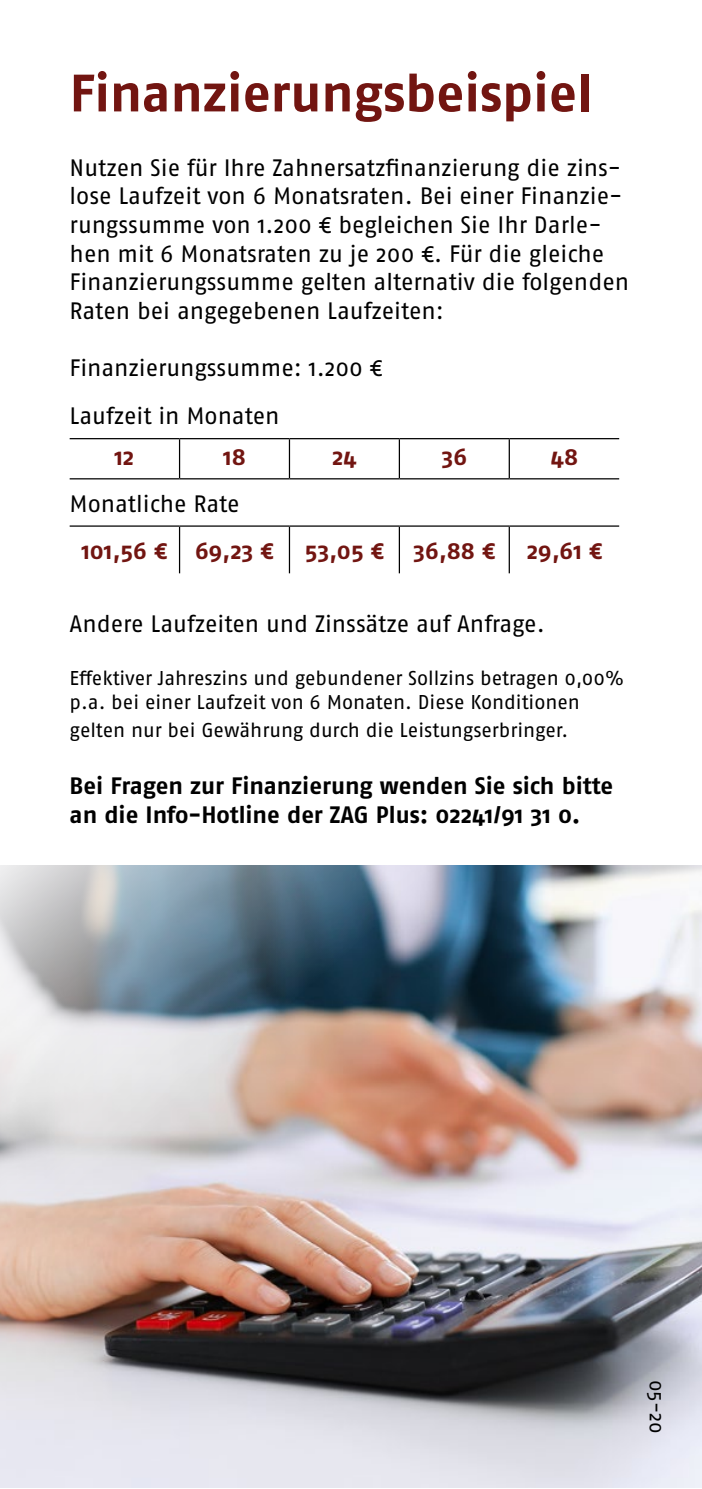
<style>
.page{position:relative;width:702px;height:1489px;background:#fff}
.page>*{position:absolute;margin:0;border:0;box-sizing:border-box;transform-origin:0 0}
.t1{font:700 52.5px "Fago Pro";color:#721511}
.t2{font:23.75px/28.5px "Fago Pro";letter-spacing:-.005em;color:#000}
.t3{font:700 23.75px/28.5px "Fago Pro";color:#000}
.t4{font:700 23.75px "Fago Pro";color:#721511}
.t5{font:20px/24px "Fago Pro";letter-spacing:-.005em;color:#000}
</style>
<div class="page">
<img style="left:0;top:865px;width:702px;height:622px">
<hr style="left:70px;top:438px;width:109px;height:1px;background:#000">
<hr style="left:179px;top:438px;width:110px;height:1px;background:#000">
<hr style="left:179px;top:439px;width:1px;height:39px;background:#000">
<hr style="left:289px;top:438px;width:110px;height:1px;background:#000">
<hr style="left:289px;top:439px;width:1px;height:39px;background:#000">
<hr style="left:399px;top:438px;width:110px;height:1px;background:#000">
<hr style="left:399px;top:439px;width:1px;height:39px;background:#000">
<hr style="left:509px;top:438px;width:110px;height:1px;background:#000">
<hr style="left:508px;top:439px;width:2px;height:39px;background:#000">
<hr style="left:70px;top:478px;width:109px;height:1px;background:#000">
<hr style="left:179px;top:478px;width:110px;height:1px;background:#000">
<hr style="left:289px;top:478px;width:110px;height:1px;background:#000">
<hr style="left:399px;top:478px;width:110px;height:1px;background:#000">
<hr style="left:509px;top:478px;width:110px;height:1px;background:#000">
<hr style="left:70px;top:525px;width:109px;height:1px;background:#000">
<hr style="left:179px;top:525px;width:110px;height:1px;background:#000">
<hr style="left:179px;top:526px;width:1px;height:47px;background:#000">
<hr style="left:289px;top:525px;width:110px;height:1px;background:#000">
<hr style="left:289px;top:526px;width:1px;height:47px;background:#000">
<hr style="left:399px;top:525px;width:110px;height:1px;background:#000">
<hr style="left:399px;top:526px;width:1px;height:47px;background:#000">
<hr style="left:509px;top:525px;width:110px;height:1px;background:#000">
<hr style="left:508px;top:526px;width:2px;height:47px;background:#000">
<h1 class="t1" style="left:70px;top:61px;width:524px">Finanzierungsbeispiel</h1>
<p class="t2" style="left:70px;top:153px;width:561px">Nutzen Sie für Ihre Zahnersatzfinanzierung die zins&shy;lose Laufzeit von 6 Monatsraten. Bei einer Finanzie&shy;rungssumme von 1.200 € begleichen Sie Ihr Darle&shy;hen mit 6 Monatsraten zu je 200 €. Für die gleiche Finanzierungssumme gelten alternativ die folgenden Raten bei angegebenen Laufzeiten:</p>
<p class="t2" style="left:70px;top:353px;width:314px">Finanzierungssumme: 1.200 €</p>
<p class="t2" style="left:70px;top:402px;width:211px">Laufzeit in Monaten</p>
<p class="t4" style="left:114px;top:442px;width:21px">12</p>
<p class="t4" style="left:223px;top:442px;width:24px">18</p>
<p class="t4" style="left:332px;top:442px;width:26px">24</p>
<p class="t4" style="left:441px;top:442px;width:27px">36</p>
<p class="t4" style="left:550px;top:442px;width:29px">48</p>
<p class="t2" style="left:70px;top:489px;width:172px">Monatliche Rate</p>
<p class="t4" style="left:81px;top:536px;width:194px">101,56 € 69,23 €</p>
<p class="t4" style="left:305px;top:536px;width:192px">53,05 € 36,88 €</p>
<p class="t4" style="left:527px;top:536px;width:77px">29,61 €</p>
<p class="t2" style="left:70px;top:609px;width:476px">Andere Laufzeiten und Zinssätze auf Anfrage.</p>
<p class="t5" style="left:70px;top:665px;width:556px">Effektiver Jahreszins und gebundener Sollzins betragen 0,00% p.a. bei einer Laufzeit von 6 Monaten. Diese Konditionen</p>
<p class="t5" style="left:70px;top:718px;width:500px">gelten nur bei Gewährung durch die Leistungserbringer.</p>
<p class="t3" style="left:70px;top:771px;width:545px">Bei Fragen zur Finanzierung wenden Sie sich bitte an die Info-Hotline der ZAG Plus: 02241/91 31 0.</p>
<p class="t5" style="left:668px;top:1379px;width:55px;rotate:90deg">05-20</p>
</div>
